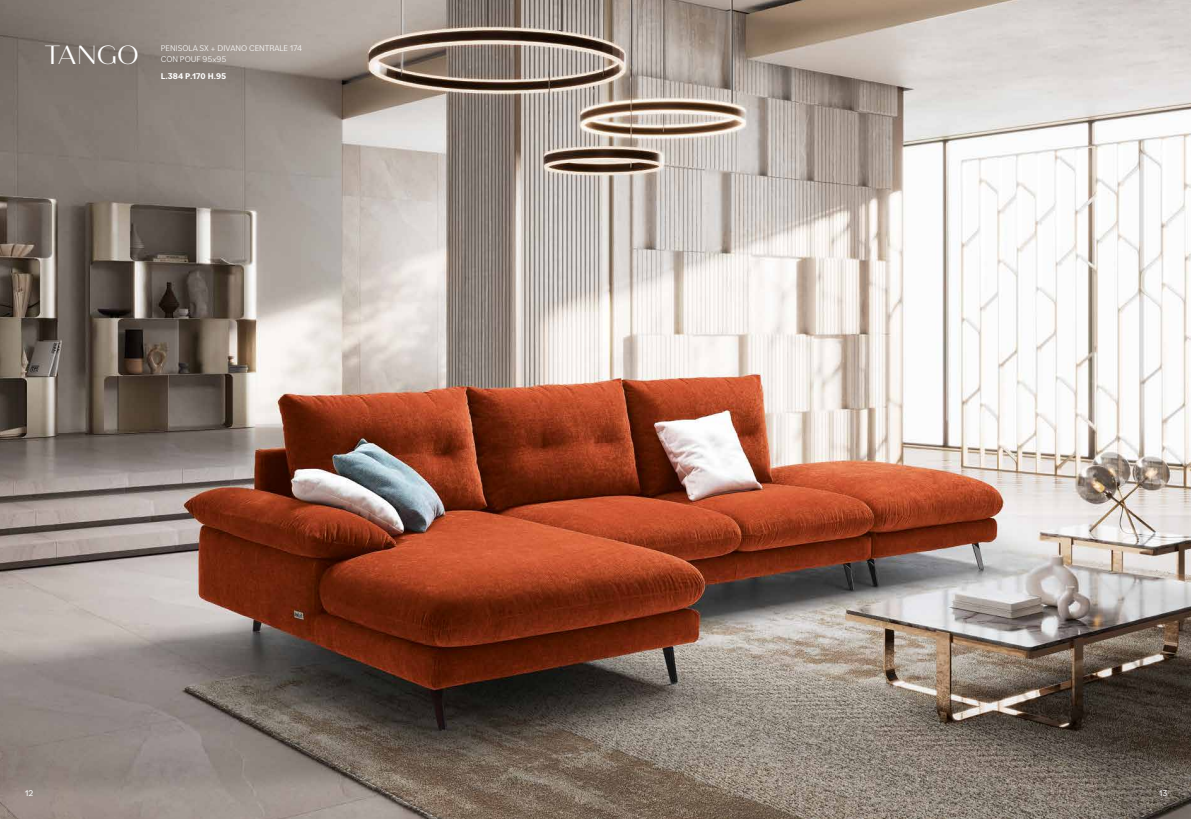
<style>
.page{position:relative;width:1191px;height:819px;background:#fff}
.page>*{position:absolute;margin:0;border:0;box-sizing:border-box;transform-origin:0 0}
.t1{font:26.25px "Quiche Sans";letter-spacing:-.005em;color:#fff}
.t2{font:300 8.75px/10.5px "Bilo";color:#fff}
.t3{font:700 8.75px "Bilo";color:#fff}
.t4{font:8.75px "Bilo";color:#fff}
</style>
<div class="page">
<img style="left:0;top:0;width:1191px;height:819px">
<h1 class="t1" style="left:45px;top:39px;width:96px">TANGO</h1>
<p class="t2" style="left:161px;top:42px;width:143px">PENISOLA SX + DIVANO CENTRALE 174<br>CON POUF 95x95</p>
<p class="t3" style="left:161px;top:70px;width:67px">L.384 P.170 H.95</p>
<p class="t4" style="left:25px;top:787px;width:10px">12</p>
<p class="t4" style="left:1158px;top:787px;width:10px">13</p>
</div>
